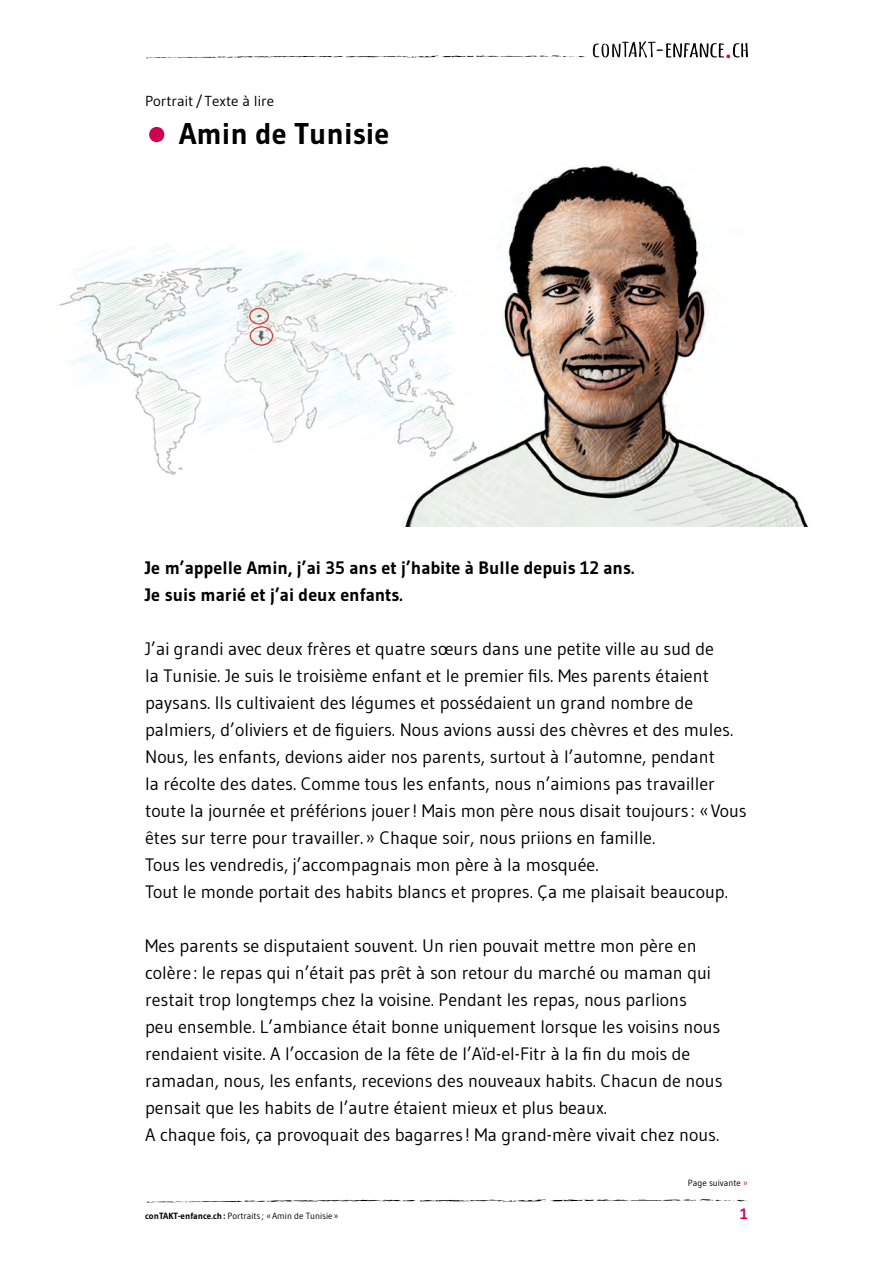
<style>
.page{position:relative;width:893px;height:1263px;background:#fff}
.page>*{position:absolute;margin:0;border:0;box-sizing:border-box;transform-origin:0 0}
.t1{font:700 30px "Gudea";color:#000}
.t2{font:18px/27px "Gudea";color:#000}
.t3{font:700 18px/27px "Gudea";color:#000}
.t4{font:700 15px "Gudea";color:#d20054}
.t5{font:14.55px "Gudea";color:#000}
.t6{font:9px "Gudea";color:#000}
.s1{font-size:51px;color:#d20054}
.s2{color:#d20054}
.s3{font-weight:700}
</style>
<div class="page">
<svg style="left:146px;top:55px;width:440px;height:3px"></svg>
<svg style="left:145px;top:1199px;width:603px;height:4px"></svg>
<svg style="left:593px;top:41px;width:155px;height:17px"></svg>
<img style="left:401px;top:165px;width:408px;height:362px">
<img style="left:57px;top:191px;width:424px;height:327px">
<p class="t5" style="left:145px;top:92px;width:130px">Portrait /Texte à lire</p>
<h1 class="t1" style="left:145px;top:115px;width:246px"><span class="s1">•</span> Amin de Tunisie</h1>
<p class="t3" style="left:145px;top:554px;width:491px">Je m’appelle Amin, j’ai 35 ans et j’habite à Bulle depuis 12 ans.<br>Je suis marié et j’ai deux enfants.</p>
<p class="t2" style="left:145px;top:635px;width:603px">J’ai grandi avec deux frères et quatre sœurs dans une petite ville au sud de<br>la Tunisie. Je suis le troisième enfant et le premier fils. Mes parents étaient paysans. Ils cultivaient des légumes et possédaient un grand nombre de palmiers, d’oliviers et de figuiers. Nous avions aussi des chèvres et des mules.<br>Nous, les enfants, devions aider nos parents, surtout à l’automne, pendant<br>la récolte des dates. Comme tous les enfants, nous n’aimions pas travailler toute la journée et préférions jouer! Mais mon père nous disait toujours : «Vous êtes sur terre pour travailler.» Chaque soir, nous priions en famille.<br>Tous les vendredis, j’accompagnais mon père à la mosquée.<br>Tout le monde portait des habits blancs et propres. Ça me plaisait beaucoup.</p>
<p class="t2" style="left:145px;top:932px;width:579px">Mes parents se disputaient souvent. Un rien pouvait mettre mon père en colère : le repas qui n’était pas prêt à son retour du marché ou maman qui restait trop longtemps chez la voisine. Pendant les repas, nous parlions<br>peu ensemble. L’ambiance était bonne uniquement lorsque les voisins nous rendaient visite. A l’occasion de la fête de l’Aïd-el-Fitr à la fin du mois de ramadan, nous, les enfants, recevions des nouveaux habits. Chacun de nous pensait que les habits de l’autre étaient mieux et plus beaux.<br>A chaque fois, ça provoquait des bagarres ! Ma grand-mère vivait chez nous.</p>
<p class="t6" style="left:688px;top:1177px;width:61px">Page suivante <span class="s2">»</span></p>
<p class="t6" style="left:145px;top:1210px;width:195px"><span class="s3">conTAKT-enfance.ch:</span> Portraits ; «Amin de Tunisie»</p>
<p class="t4" style="left:740px;top:1204px;width:9px">1</p>
</div>
